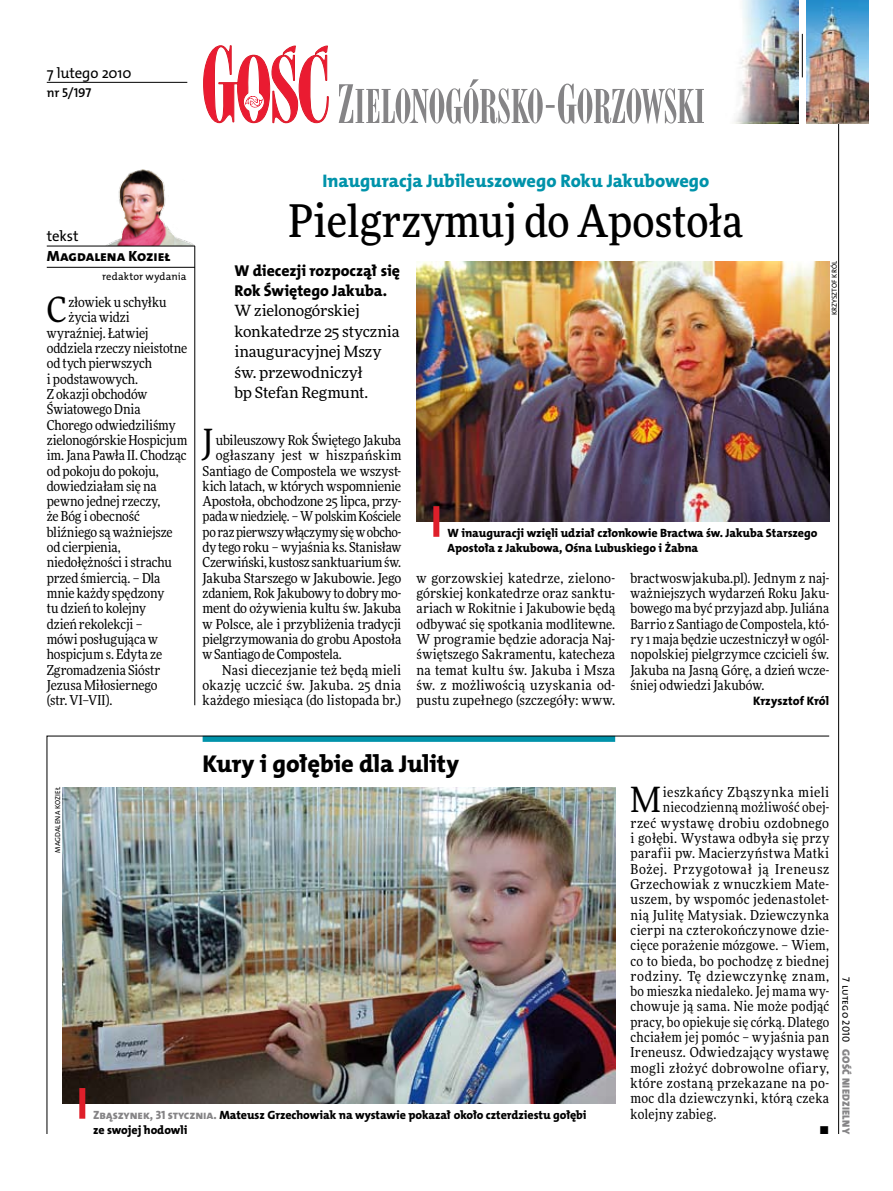
<style>
.page{position:relative;width:893px;height:1191px;background:#fff}
.page>*{position:absolute;margin:0;border:0;box-sizing:border-box;transform-origin:0 0}
.t1{font:500 45px "Freeday Narrow";color:#000}
.t2{font:34.8px "Freeday Narrow News";color:#000}
.t3{font:24.45px "The Mix HP8 Ex Bld";letter-spacing:-.005em;color:#000}
.t4{font:18.3px "The Mix HP8 Ex Bld";letter-spacing:-.005em;color:#0093aa}
.t5{font:15.75px/20.4px "The Mix HP8 Ex Bld";letter-spacing:-.005em;color:#000}
.t6{font:15.45px/20.4px "Freeday News";letter-spacing:-.01em;color:#000}
.t7{font:14.85px "The Mix HP5 Plain";color:#000}
.t8{font:14.85px "The Mix HP8 Ex Bld";letter-spacing:-.005em;color:#000}
.t9{font:13.65px/15.3px "Freeday Narrow News";letter-spacing:.005em;color:#000;text-align:justify}
.t10{font:13.65px "Freeday Narrow News";letter-spacing:-.015em;color:#000}
.t11{font:13.65px "Freeday Narrow News";letter-spacing:.03em;color:#000}
.t12{font:13.65px "Freeday Narrow News";letter-spacing:-.02em;color:#000}
.t13{font:13.65px "Freeday Narrow News";letter-spacing:.025em;color:#000}
.t14{font:13.65px "Freeday Narrow News";letter-spacing:.04em;color:#000}
.t15{font:13.65px "Freeday Narrow News";letter-spacing:.045em;color:#000}
.t16{font:12.9px "The Mix HP6 Se Bld";color:#000}
.t17{font:12.3px "The Mix HP8 Ex Bld";color:#000}
.t18{font:12px/15.3px "The Mix HP8 Ex Bld";letter-spacing:-.005em;color:#000}
.t19{font:10.5px "The Mix HP5 Plain";letter-spacing:.02em;color:#000}
.t20{font:10.5px "The Mix HP9 Blk";letter-spacing:.025em;color:#858486}
.t21{font:7.2px "The Mix HP5 Plain";letter-spacing:.01em;color:#000}
.s1{color:#858486}
</style>
<div class="page">
<hr style="left:838px;top:68px;width:1px;height:1066px;background:#000">
<hr style="left:802px;top:34px;width:1px;height:43px;background:#000">
<svg style="left:47px;top:735px;width:783px;height:399px"></svg>
<hr style="left:195px;top:246px;width:1px;height:459px;background:#000">
<img style="left:734px;top:0;width:64px;height:123px">
<img style="left:806px;top:0;width:63px;height:123px">
<img style="left:99px;top:169px;width:96px;height:77px">
<hr style="left:47px;top:246px;width:148px;height:1px;background:#000">
<hr style="left:47px;top:267px;width:148px;height:1px;background:#000">
<svg style="left:203px;top:45px;width:126px;height:78px"></svg>
<svg style="left:339px;top:79px;width:365px;height:45px"></svg>
<hr style="left:47px;top:82px;width:140px;height:1px;background:#000">
<img style="left:62px;top:787px;width:553px;height:316px">
<div style="left:79px;top:1088px;width:6px;height:30px;background:#df1f2a"></div>
<img style="left:416px;top:261px;width:413px;height:260px">
<div style="left:433px;top:506px;width:6px;height:31px;background:#df1f2a"></div>
<p class="t7" style="left:47px;top:63px;width:86px">7 lutego 2010</p>
<p class="t16" style="left:47px;top:85px;width:46px">nr 5/197</p>
<p class="t7" style="left:47px;top:227px;width:33px">tekst</p>
<p class="t8" style="left:47px;top:247px;width:125px">Magdalena Kozieł</p>
<p class="t19" style="left:102px;top:270px;width:86px">redaktor wydania</p>
<h2 class="t2" style="left:47px;top:289px;width:21px">C</h2>
<p class="t9" style="left:69px;top:294px;width:100px">złowiek u schyłku</p>
<p class="t9" style="left:69px;top:310px;width:63px">życia widzi</p>
<p class="t9" style="left:47px;top:325px;width:103px">wyraźniej. Łatwiej</p>
<p class="t9" style="left:47px;top:340px;width:142px">oddziela rzeczy nieistotne</p>
<p class="t9" style="left:47px;top:356px;width:107px">od tych pierwszych</p>
<p class="t9" style="left:47px;top:371px;width:93px">i podstawowych.</p>
<p class="t9" style="left:47px;top:386px;width:102px">Z okazji obchodów</p>
<p class="t9" style="left:47px;top:401px;width:95px">Światowego Dnia</p>
<p class="t9" style="left:47px;top:417px;width:130px">Chorego odwiedziliśmy</p>
<p class="t10" style="left:47px;top:432px;width:142px">zielonogórskie Hospicjum</p>
<p class="t9" style="left:47px;top:447px;width:141px">im. Jana Pawła II. Chodząc</p>
<p class="t9" style="left:47px;top:463px;width:114px">od pokoju do pokoju,</p>
<p class="t9" style="left:47px;top:478px;width:112px">dowiedziałam się na</p>
<p class="t9" style="left:47px;top:493px;width:115px">pewno jednej rzeczy,</p>
<p class="t9" style="left:47px;top:509px;width:95px">że Bóg i obecność</p>
<p class="t9" style="left:47px;top:524px;width:127px">bliźniego są ważniejsze</p>
<p class="t10" style="left:47px;top:539px;width:75px">od cierpienia,</p>
<p class="t9" style="left:47px;top:555px;width:127px">niedołężności i strachu</p>
<p class="t9" style="left:47px;top:570px;width:115px">przed śmiercią. – Dla</p>
<p class="t9" style="left:47px;top:585px;width:119px">mnie każdy spędzony</p>
<p class="t12" style="left:47px;top:600px;width:101px">tu dzień to kolejny</p>
<p class="t10" style="left:47px;top:615px;width:98px">dzień rekolekcji –</p>
<p class="t9" style="left:47px;top:631px;width:112px">mówi posługująca w</p>
<p class="t9" style="left:47px;top:646px;width:117px">hospicjum s. Edyta ze</p>
<p class="t9" style="left:47px;top:662px;width:115px">Zgromadzenia Sióstr</p>
<p class="t9" style="left:47px;top:677px;width:112px">Jezusa Miłosiernego</p>
<p class="t9" style="left:47px;top:692px;width:67px">(str. VI–VII).</p>
<h3 class="t4" style="left:322px;top:169px;width:388px">Inauguracja Jubileuszowego Roku Jakubowego</h3>
<h1 class="t1" style="left:289px;top:193px;width:456px">Pielgrzymuj do Apostoła</h1>
<p class="t5" style="left:234px;top:260px;width:167px">W diecezji rozpoczął się<br>Rok Świętego Jakuba.</p>
<p class="t6" style="left:234px;top:300px;width:167px">W zielonogórskiej konkatedrze 25 stycznia inauguracyjnej Mszy św. przewodniczył<br>bp Stefan Regmunt.</p>
<p class="t21" style="left:830px;top:315px;width:56px;rotate:-90deg">Krzysztof Król</p>
<h2 class="t2" style="left:203px;top:420px;width:13px">J</h2>
<p class="t10" style="left:216px;top:432px;width:187px">ubileuszowy Rok Świętego Jakuba</p>
<p class="t9" style="left:216px;top:447px;width:187px">ogłaszany jest w hiszpańskim</p>
<p class="t9" style="left:203px;top:463px;width:200px">Santiago de Compostela we wszyst-</p>
<p class="t9" style="left:203px;top:478px;width:200px">kich latach, w których wspomnienie</p>
<p class="t10" style="left:203px;top:493px;width:200px">Apostoła, obchodzone 25 lipca, przy-</p>
<p class="t12" style="left:203px;top:508px;width:200px">pada wniedzielę. – Wpolskim Kościele</p>
<p class="t12" style="left:203px;top:523px;width:200px">poraz pierwszy włączymysię wobcho-</p>
<p class="t10" style="left:203px;top:539px;width:200px">dy tego roku – wyjaśnia ks. Stanisław</p>
<p class="t9" style="left:203px;top:555px;width:200px">Czerwiński, kustosz sanktuarium św.</p>
<p class="t10" style="left:203px;top:569px;width:200px">Jakuba Starszego w Jakubowie. Jego</p>
<p class="t12" style="left:203px;top:585px;width:200px">zdaniem, Rok Jakubowy to dobry mo-</p>
<p class="t10" style="left:203px;top:600px;width:200px">ment do ożywienia kultu św. Jakuba</p>
<p class="t10" style="left:203px;top:615px;width:200px">w Polsce, ale i przybliżenia tradycji</p>
<p class="t12" style="left:203px;top:630px;width:200px">pielgrzymowania do grobu Apostoła</p>
<p class="t12" style="left:203px;top:646px;width:141px">wSantiago de Compostela.</p>
<p class="t9" style="left:222px;top:662px;width:181px">Nasi diecezjanie też będą mieli</p>
<p class="t9" style="left:203px;top:677px;width:200px">okazję uczcić św. Jakuba. 25 dnia</p>
<p class="t9" style="left:203px;top:692px;width:200px">każdego miesiąca (do listopada br.)</p>
<p class="t18" style="left:448px;top:525px;width:371px">W inauguracji wzięli udział członkowie Bractwa św. Jakuba Starszego<br>Apostoła z Jakubowa, Ośna Lubuskiego i Żabna</p>
<p class="t9" style="left:417px;top:570px;width:200px">w gorzowskiej katedrze, zielono&shy;górskiej konkatedrze oraz sanktu&shy;ariach w Rokitnie i Jakubowie będą odbywać się spotkania modlitewne.<br>W programie będzie adoracja Naj&shy;świętszego Sakramentu, katecheza na temat kultu św. Jakuba i Msza św. z możliwością uzyskania od&shy;pustu zupełnego (szczegóły: www.</p>
<p class="t9" style="left:630px;top:570px;width:200px">bractwoswjakuba.pl). Jednym z naj&shy;ważniejszych wydarzeń Roku Jaku&shy;bowego ma być przyjazd abp. Juliána Barrio z Santiago de Compostela, któ&shy;ry 1 maja będzie uczestniczył w ogól&shy;nopolskiej pielgrzymce czcicieli św.<br>Jakuba na Jasną Górę, a dzień wcze&shy;śniej odwiedzi Jakubów.</p>
<p class="t17" style="left:753px;top:693px;width:78px">Krzysztof Król</p>
<h3 class="t3" style="left:203px;top:747px;width:258px">Kury i gołębie dla Julity</h3>
<p class="t21" style="left:53px;top:852px;width:67px;rotate:-90deg">Magdalena Kozieł</p>
<p class="t18" style="left:93px;top:1107px;width:495px"><span class="s1">Zbąszynek, 31 stycznia.</span> Mateusz Grzechowiak na wystawie pokazał około czterdziestu gołębi ze swojej hodowli</p>
<h2 class="t2" style="left:630px;top:778px;width:32px">M</h2>
<p class="t14" style="left:663px;top:784px;width:168px">ieszkańcy Zbąszynka mieli</p>
<p class="t9" style="left:663px;top:799px;width:168px">niecodzienną możliwość obej-</p>
<p class="t11" style="left:630px;top:814px;width:200px">rzeć wystawę drobiu ozdobnego</p>
<p class="t9" style="left:630px;top:830px;width:200px">i gołębi. Wystawa odbyła się przy</p>
<p class="t11" style="left:630px;top:845px;width:200px">parafii pw. Macierzyństwa Matki</p>
<p class="t14" style="left:630px;top:860px;width:200px">Bożej. Przygotował ją Ireneusz</p>
<p class="t9" style="left:630px;top:876px;width:200px">Grzechowiak z wnuczkiem Mate-</p>
<p class="t13" style="left:630px;top:891px;width:200px">uszem, by wspomóc jedenastolet-</p>
<p class="t13" style="left:630px;top:906px;width:200px">nią Julitę Matysiak. Dziewczynka</p>
<p class="t9" style="left:630px;top:922px;width:200px">cierpi na czterokończynowe dzie-</p>
<p class="t9" style="left:630px;top:937px;width:200px">cięce porażenie mózgowe. – Wiem,</p>
<p class="t13" style="left:630px;top:952px;width:200px">co to bieda, bo pochodzę z biednej</p>
<p class="t15" style="left:630px;top:967px;width:200px">rodziny. Tę dziewczynkę znam,</p>
<p class="t13" style="left:630px;top:983px;width:200px">bo mieszka niedaleko. Jej mama wy-</p>
<p class="t9" style="left:630px;top:998px;width:200px">chowuje ją sama. Nie może podjąć</p>
<p class="t9" style="left:630px;top:1014px;width:200px">pracy, bo opiekuje się córką. Dlatego</p>
<p class="t9" style="left:630px;top:1029px;width:200px">chciałem jej pomóc – wyjaśnia pan</p>
<p class="t11" style="left:630px;top:1044px;width:200px">Ireneusz. Odwiedzający wystawę</p>
<p class="t11" style="left:630px;top:1059px;width:200px">mogli złożyć dobrowolne ofiary,</p>
<p class="t11" style="left:630px;top:1074px;width:200px">które zostaną przekazane na po-</p>
<p class="t11" style="left:630px;top:1090px;width:200px">moc dla dziewczynki, którą czeka</p>
<p class="t9" style="left:630px;top:1106px;width:87px">kolejny zabieg.</p>
<p class="t9" style="left:819px;top:1121px;width:11px">•</p>
<p class="t19" style="left:853px;top:977px;width:66px;rotate:90deg">7 lutego 2010</p>
<p class="t20" style="left:853px;top:1049px;width:86px;rotate:90deg">Gość Niedzielny</p>
</div>
